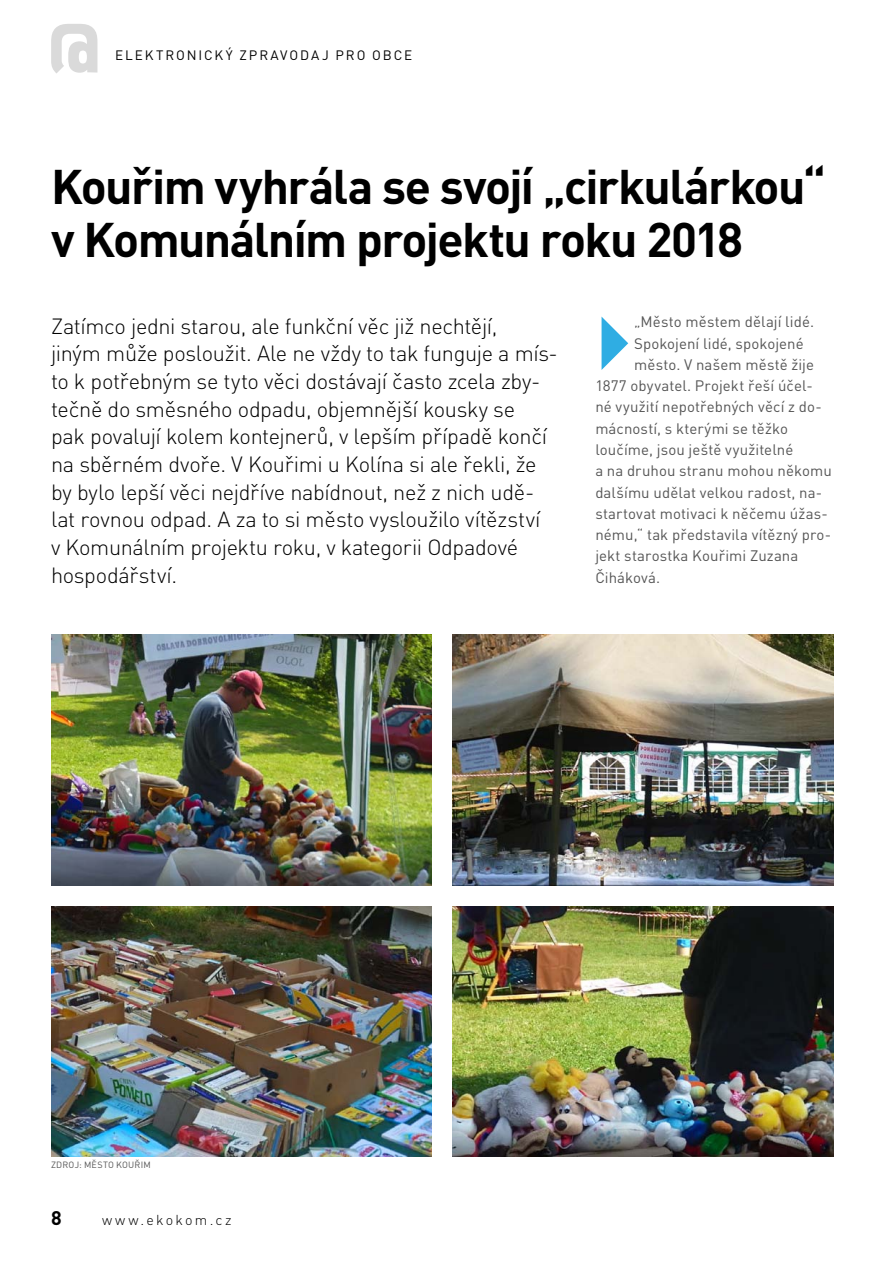
<style>
.page{position:relative;width:893px;height:1263px;background:#fff}
.page>*{position:absolute;margin:0;border:0;box-sizing:border-box;transform-origin:0 0}
.t1{font:900 67.5px "Unient DINCE";color:#dadada}
.t2{font:700 48px/53.1px "Unient DINCE";letter-spacing:-.035em;color:#000}
.t3{font:300 21.75px/27.6px "Unient DINCE";letter-spacing:-.015em;color:#000}
.t4{font:700 19.5px "Unient DINCE";color:#000}
.t5{font:15px "Unient DINCE";letter-spacing:.005em;color:#565656}
.t6{font:300 14.25px "Unient DINCE";letter-spacing:.16em;color:#000}
.t7{font:13.5px "Unient DINCE";color:#000}
.t8{font:9px "Unient DINCE";color:#565656}
</style>
<div class="page">
<img style="left:453px;top:906px;width:380px;height:251px">
<img style="left:51px;top:906px;width:381px;height:251px">
<img style="left:51px;top:635px;width:381px;height:250px">
<img style="left:453px;top:635px;width:380px;height:250px">
<h1 class="t1" style="left:48px;top:3px;width:54px">@</h1>
<p class="t7" style="left:115px;top:46px;width:23px">elekt</p>
<p class="t7" style="left:166px;top:46px;width:15px">roni</p>
<p class="t7" style="left:204px;top:46px;width:207px">ck ý zpravo daj pro obce</p>
<h2 class="t2" style="left:51px;top:158px;width:776px">Kouřim vyhrála se svojí „cirkulárkou“ v Komunálním projektu roku 2018</h2>
<p class="t3" style="left:51px;top:314px;width:508px">Zatímco jedni starou, ale funkční věc již nechtějí,<br>jiným může posloužit. Ale ne vždy to tak funguje a mís&shy;to k potřebným se tyto věci dostávají často zcela zby&shy;tečně do směsného odpadu, objemnější kousky se<br>pak povalují kolem kontejnerů, v lepším případě končí na sběrném dvoře. V Kouřimi u Kolína si ale řekli, že by bylo lepší věci nejdříve nabídnout, než z nich udě&shy;lat rovnou odpad. A za to si město vysloužilo vítězství<br>v Komunálním projektu roku, v kategorii Odpadové hospodářství.</p>
<p class="t5" style="left:634px;top:312px;width:181px">„Město městem dělají lidé.</p>
<p class="t5" style="left:634px;top:333px;width:171px">Spokojení lidé, spokojené</p>
<p class="t5" style="left:634px;top:355px;width:182px">město. V našem městě žije</p>
<p class="t5" style="left:595px;top:376px;width:219px">1877 obyvatel. Projekt řeší účel-</p>
<p class="t5" style="left:595px;top:397px;width:228px">né využití nepotřebných věcí z do-</p>
<p class="t5" style="left:595px;top:418px;width:194px">mácností, s kterými se těžko</p>
<p class="t5" style="left:595px;top:440px;width:200px">loučíme, jsou ještě využitelné</p>
<p class="t5" style="left:595px;top:461px;width:238px">a na druhou stranu mohou někomu</p>
<p class="t5" style="left:595px;top:482px;width:228px">dalšímu udělat velkou radost, na-</p>
<p class="t5" style="left:595px;top:503px;width:234px">startovat motivaci k něčemu úžas-</p>
<p class="t5" style="left:595px;top:525px;width:237px">nému,“ tak představila vítězný pro-</p>
<p class="t5" style="left:595px;top:546px;width:205px">jekt starostka Kouřimi Zuzana</p>
<p class="t5" style="left:595px;top:567px;width:66px">Čiháková.</p>
<p class="t8" style="left:51px;top:1159px;width:49px">Zdroj : m ěsto</p>
<p class="t8" style="left:116px;top:1159px;width:26px">Kou řim</p>
<p class="t4" style="left:51px;top:1205px;width:12px">8</p>
<p class="t6" style="left:102px;top:1213px;width:131px">www.ekokom.cz</p>
</div>
